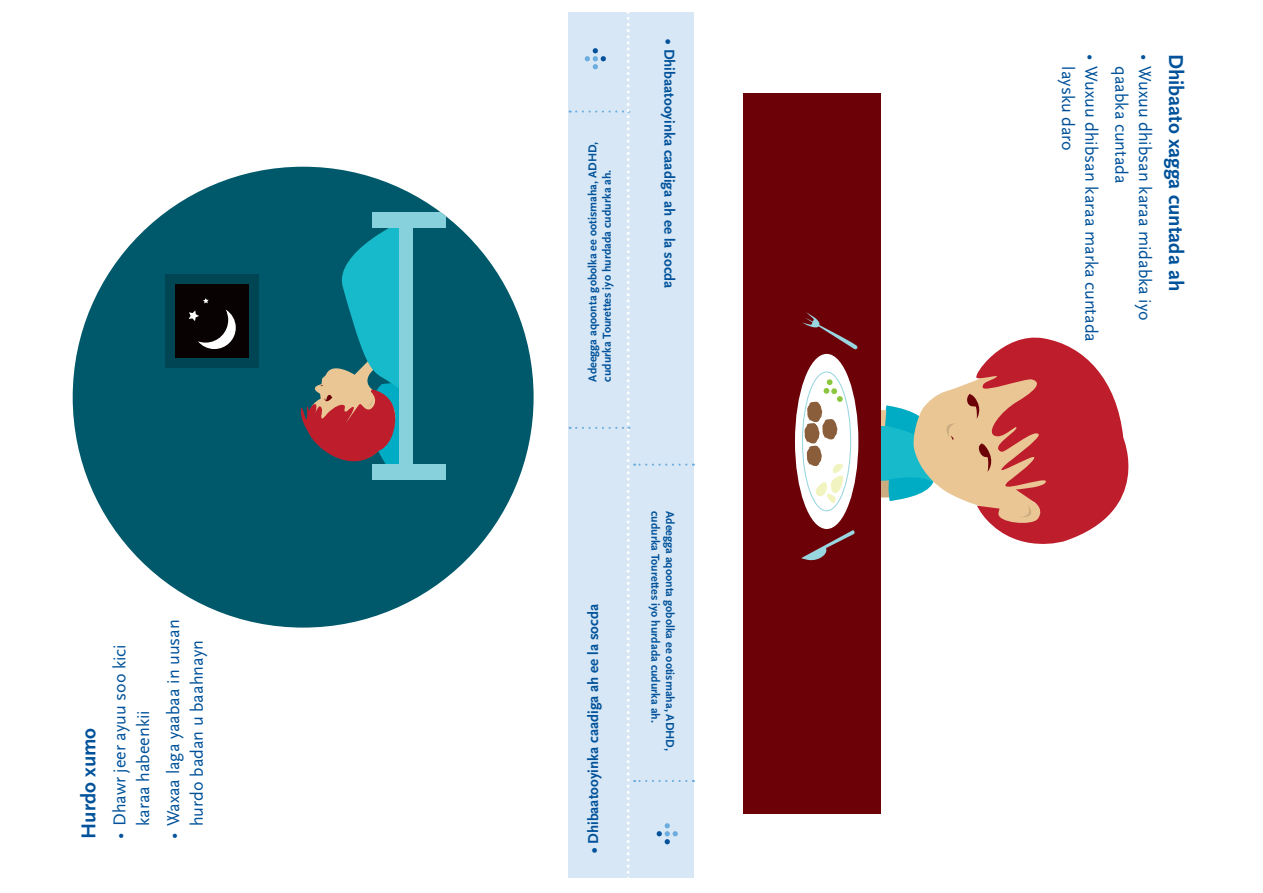
<style>
.page{position:relative;width:1263px;height:893px;background:#fff}
.page>*{position:absolute;margin:0;border:0;box-sizing:border-box;transform-origin:0 0}
.t1{font:700 21px "Scala Sans OT";color:#01529a}
.t2{font:18px/23.5px "Scala Sans OT";color:#01529a}
.t3{font:700 15px "Scala Sans OT";color:#01529a}
.t4{font:700 12px/14.4px "Scala Sans OT";color:#01529a}
</style>
<div class="page">
<div style="left:568px;top:13px;width:64px;height:865px;background:#d7e7f5"></div>
<div style="left:630px;top:13px;width:64px;height:865px;background:#d7e7f5"></div>
<svg style="left:570px;top:12px;width:116px;height:866px"></svg>
<div style="left:743px;top:93px;width:137px;height:720px;background:#6d0108"></div>
<div style="left:795px;top:354px;width:63px;height:175px;background:#fff;border-radius:50%"></div>
<svg style="left:801px;top:312px;width:328px;height:251px"></svg>
<div style="left:73px;top:167px;width:461px;height:461px;background:#00596a;border-radius:230px"></div>
<svg style="left:300px;top:228px;width:113px;height:236px"></svg>
<div style="left:399px;top:218px;width:13px;height:252px;background:#87d1dc"></div>
<div style="left:372px;top:464px;width:73px;height:16px;background:#87d1dc"></div>
<div style="left:372px;top:212px;width:73px;height:16px;background:#87d1dc"></div>
<div style="left:165px;top:275px;width:93px;height:93px;background:#004553"></div>
<div style="left:175px;top:284px;width:73px;height:74px;background:#080302"></div>
<svg style="left:189px;top:310px;width:47px;height:39px"></svg>
<svg style="left:203px;top:298px;width:6px;height:5px"></svg>
<p class="t1" style="left:77px;top:839px;width:113px;rotate:-90deg">Hurdo xumo</p>
<p class="t2" style="left:108px;top:826px;width:184px;text-indent:-13px;rotate:-90deg">• Dhawr jeer ayuu soo kici karaa habeenkii</p>
<p class="t2" style="left:162px;top:839px;width:221px;text-align:center;rotate:-90deg">• Waxaa laga yaabaa in uusan hurdo badan u baahnayn</p>
<p class="t4" style="left:586px;top:381px;width:241px;rotate:-90deg">Adeegga aqoonta gobolka ee ootismaha, ADHD, cudurka Tourettes iyo hurdada cudurka ah.</p>
<p class="t3" style="left:678px;top:39px;width:250px;rotate:90deg">• Dhibaatooyinka caadiga ah ee la socda</p>
<p class="t3" style="left:585px;top:853px;width:250px;rotate:-90deg">• Dhibaatooyinka caadiga ah ee la socda</p>
<p class="t4" style="left:662px;top:511px;width:214px;rotate:90deg">cudurka Tourettes iyo hurdada cudurka ah.</p>
<p class="t4" style="left:677px;top:511px;width:241px;rotate:90deg">Adeegga aqoonta gobolka ee ootismaha, ADHD,</p>
<p class="t2" style="left:1103px;top:66px;width:277px;text-indent:-13px;rotate:90deg">• Wuxuu dhibsan karaa marka cuntada laysku daro</p>
<p class="t2" style="left:1156px;top:54px;width:269px;rotate:90deg">• Wuxuu dhibsan karaa midabka iyo</p>
<p class="t1" style="left:1188px;top:54px;width:239px;rotate:90deg">Dhibaato xagga cuntada ah</p>
<p class="t2" style="left:1133px;top:66px;width:119px;rotate:90deg">qaabka cuntada</p>
</div>
